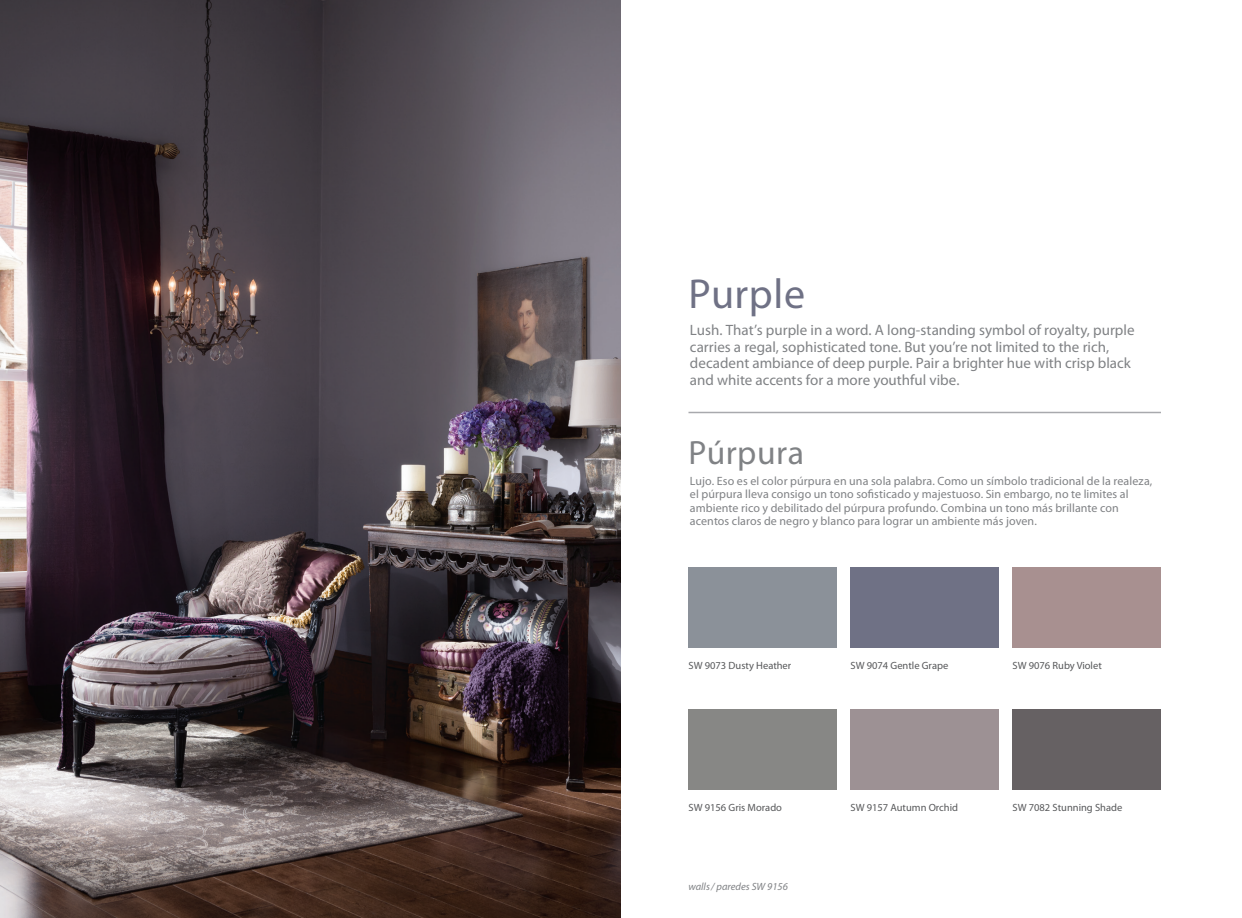
<style>
.page{position:relative;width:1242px;height:918px;background:#fff}
.page>*{position:absolute;margin:0;border:0;box-sizing:border-box;transform-origin:0 0}
.t1{font:42px "Myriad Pro";letter-spacing:.015em;color:#6f7185}
.t2{font:33.75px "Myriad Pro";letter-spacing:.015em;color:#808285}
.t3{font:15px/16.5px "Myriad Pro";color:#808285}
.t4{font:12px/13.5px "Myriad Pro";letter-spacing:.01em;color:#808285}
.t5{font:10.5px "Myriad Pro";color:#57585a}
.t6{font:italic 10.5px "Myriad Pro";color:#808285}
</style>
<div class="page">
<img style="left:0;top:0;width:621px;height:918px">
<hr style="left:688px;top:412px;width:473px;height:1px;background:#a8a9ad">
<div style="left:688px;top:567px;width:149px;height:81px;background:#8b9199"></div>
<div style="left:850px;top:567px;width:149px;height:81px;background:#6f7185"></div>
<div style="left:1012px;top:567px;width:149px;height:81px;background:#a89090"></div>
<div style="left:688px;top:709px;width:149px;height:81px;background:#878785"></div>
<div style="left:850px;top:709px;width:149px;height:81px;background:#9d9194"></div>
<div style="left:1012px;top:709px;width:149px;height:81px;background:#666163"></div>
<h1 class="t1" style="left:689px;top:271px;width:118px">Purple</h1>
<p class="t3" style="left:690px;top:322px;width:446px">Lush. That’s purple in a word. A long-standing symbol of royalty, purple carries a regal, sophisticated tone. But you’re not limited to the rich, decadent ambiance of deep purple. Pair a brighter hue with crisp black and white accents for a more youthful vibe.</p>
<h2 class="t2" style="left:689px;top:434px;width:117px">Púrpura</h2>
<p class="t4" style="left:690px;top:474px;width:464px">Lujo. Eso es el color púrpura en una sola palabra. Como un símbolo tradicional de la realeza, el púrpura lleva consigo un tono sofisticado y majestuoso. Sin embargo, no te limites al ambiente rico y debilitado del púrpura profundo. Combina un tono más brillante con acentos claros de negro y blanco para lograr un ambiente más joven.</p>
<p class="t5" style="left:688px;top:660px;width:104px">SW 9073 Dusty Heather</p>
<p class="t5" style="left:851px;top:660px;width:99px">SW 9074 Gentle Grape</p>
<p class="t5" style="left:1013px;top:660px;width:91px">SW 9076 Ruby Violet</p>
<p class="t5" style="left:689px;top:802px;width:95px">SW 9156 Gris Morado</p>
<p class="t5" style="left:851px;top:802px;width:109px">SW 9157 Autumn Orchid</p>
<p class="t5" style="left:1013px;top:802px;width:111px">SW 7082 Stunning Shade</p>
<p class="t6" style="left:688px;top:880px;width:101px">walls/ paredes SW 9156</p>
</div>
